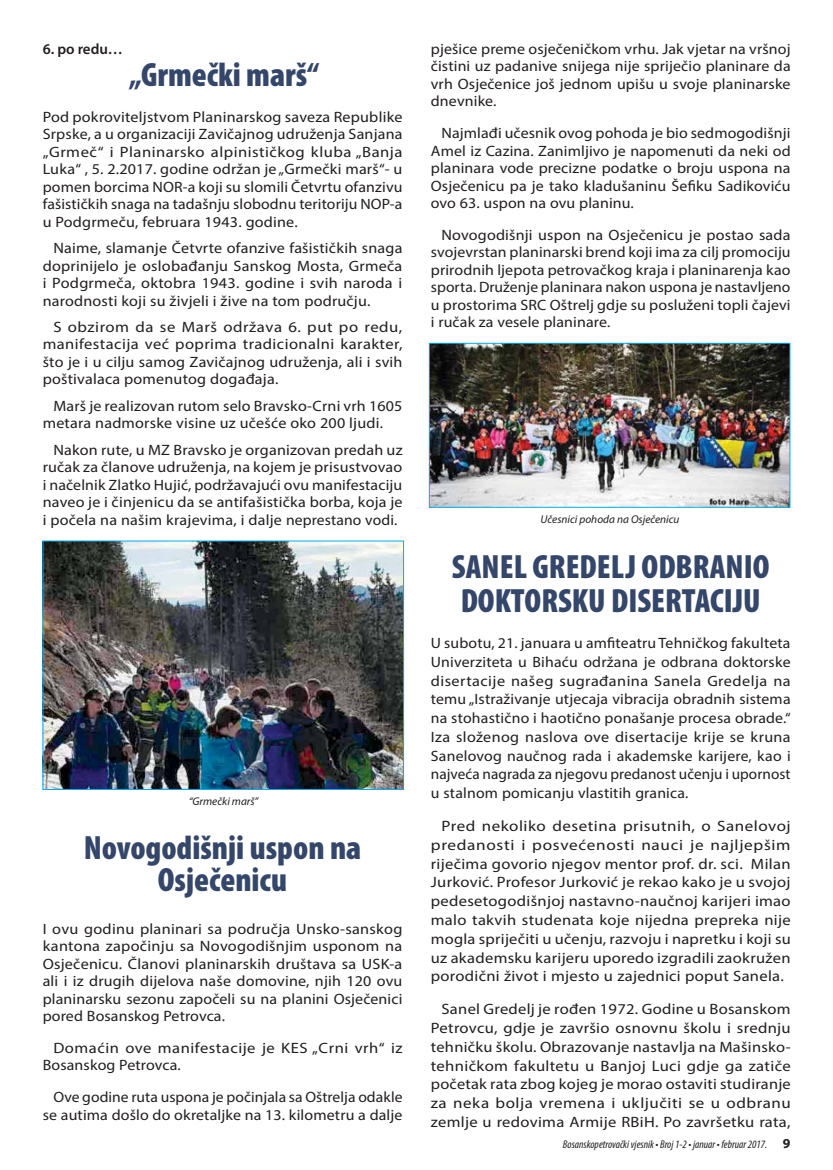
<style>
.page{position:relative;width:833px;height:1170px;background:#fff}
.page>*{position:absolute;margin:0;border:0;box-sizing:border-box;transform-origin:0 0}
.t1{font:900 condensed 33.75px/32.5px "Myriad Pro";color:#344669;text-align:center}
.t2{font:15px/17.5px "Myriad Pro";letter-spacing:.01em;color:#221e1f;text-align:justify;scale:1.07 1}
.t3{font:15px/18.8px "Myriad Pro";letter-spacing:.01em;color:#221e1f;text-align:justify;scale:1.05 1}
.t4{font:15px/18.8px "Myriad Pro";letter-spacing:.01em;color:#221e1f;text-align:justify;scale:1.13 1}
.t5{font:15px/17.5px "Myriad Pro";letter-spacing:.01em;color:#221e1f;text-align:justify;scale:1.06 1}
.t6{font:15px/18.8px "Myriad Pro";letter-spacing:.01em;color:#221e1f;text-align:justify;scale:1.1 1}
.t7{font:15px/17.5px "Myriad Pro";letter-spacing:.01em;color:#221e1f;text-align:justify;scale:1.08 1}
.t8{font:15px/17.5px "Myriad Pro";letter-spacing:.01em;color:#221e1f;text-align:justify;scale:1.11 1}
.t9{font:15px/17.5px "Myriad Pro";letter-spacing:.01em;color:#221e1f;text-align:right;scale:1.04 1}
.t10{font:15px/17.5px "Myriad Pro";letter-spacing:.03em;color:#221e1f;scale:1.1 1}
.t11{font:600 15px "Myriad Pro";color:#221e1f}
.t12{font:italic condensed 11.25px "Myriad Pro";color:#221e1f}
.t13{font:italic 11.25px "Myriad Pro";color:#221e1f}
.s1{font-size:14.38px}
.s2{font-weight:700;font-style:normal;font-stretch:normal;font-size:13.75px}
</style>
<div class="page">
<img style="left:45px;top:542px;width:357px;height:245px">
<img style="left:431px;top:345px;width:357px;height:160px">
<div style="left:429px;top:343px;width:361px;height:164px;border:1px solid #00aeef"></div>
<p class="t11" style="left:43px;top:39px;width:82px">6. po redu…</p>
<h1 class="t1" style="left:129px;top:58px;width:191px">„Grmečki marš“</h1>
<p class="t2" style="left:43px;top:107px;width:338px">Pod pokroviteljstvom Planinarskog saveza Republike Srpske, a u organizaciji Zavičajnog udruženja Sanjana „Grmeč“ i Planinarsko alpinističkog kluba „Banja Luka“ , 5. 2.2017. godine održan je „Grmečki marš“- u pomen borcima NOR-a koji su slomili Četvrtu ofanzivu fašističkih snaga na tadašnju slobodnu teritoriju NOP-a u Podgrmeču, februara 1943. godine.</p>
<p class="t2" style="left:43px;top:239px;width:338px;text-indent:11px">Naime, slamanje Četvrte ofanzive fašističkih snaga doprinijelo je oslobađanju Sanskog Mosta, Grmeča i Podgrmeča, oktobra 1943. godine i svih naroda i narodnosti koji su živjeli i žive na tom području.</p>
<p class="t8" style="left:43px;top:318px;width:326px;text-indent:11px">S obzirom da se Marš održava 6. put po redu, manifestacija već poprima tradicionalni karakter, što je i u cilju samog Zavičajnog udruženja, ali i svih poštivalaca pomenutog događaja.</p>
<p class="t2" style="left:43px;top:397px;width:338px;text-indent:11px">Marš je realizovan rutom selo Bravsko-Crni vrh 1605 metara nadmorske visine uz učešće oko 200 ljudi.</p>
<p class="t2" style="left:43px;top:440px;width:338px;text-indent:11px">Nakon rute, u MZ Bravsko je organizovan predah uz ručak za članove udruženja, na kojem je prisustvovao i načelnik Zlatko Hujić, podržavajući ovu manifestaciju naveo je i činjenicu da se antifašistička borba, koja je i počela na našim krajevima, i dalje neprestano vodi.</p>
<p class="t13" style="left:189px;top:794px;width:71px">“Grmečki marš”</p>
<h1 class="t1" style="left:84px;top:830px;width:279px">Novogodišnji uspon na<br>Osječenicu</h1>
<p class="t7" style="left:43px;top:919px;width:334px">I ovu godinu planinari sa područja Unsko-sanskog kantona započinju sa Novogodišnjim usponom na Osječenicu. Članovi planinarskih društava sa USK-a ali i iz drugih dijelova naše domovine, njih 120 ovu planinarsku sezonu započeli su na planini Osječenici pored Bosanskog Petrovca.</p>
<p class="t10" style="left:43px;top:1038px;width:329px;text-indent:11px">Domaćin ove manifestacije je KES „Crni vrh“ iz<br>Bosanskog Petrovca.</p>
<p class="t9" style="left:43px;top:1087px;width:347px">Ove godine ruta uspona je počinjala sa Oštrelja odakle se autima došlo do okretaljke na 13. kilometru a dalje</p>
<p class="t5" style="left:431px;top:40px;width:341px">pješice preme osječeničkom vrhu. Jak vjetar na vršnoj čistini uz padanive snijega nije spriječio planinare da vrh Osječenice još jednom upišu u svoje planinarske dnevnike.</p>
<p class="t5" style="left:431px;top:124px;width:341px;text-indent:11px">Najmlađi učesnik ovog pohoda je bio sedmogodišnji Amel iz Cazina. Zanimljivo je napomenuti da neki od planinara vode precizne podatke o broju uspona na Osječenicu pa je tako kladušaninu Šefiku Sadikoviću ovo 63. uspon na ovu planinu.</p>
<p class="t2" style="left:431px;top:226px;width:338px;text-indent:11px">Novogodišnji uspon na Osječenicu je postao sada svojevrstan planinarski brend koji ima za cilj promociju prirodnih ljepota petrovačkog kraja i planinarenja kao sporta. Druženje planinara nakon uspona je nastavljeno u prostorima SRC Oštrelj gdje su posluženi topli čajevi i ručak za vesele planinare<span class="s1">.</span></p>
<p class="t13" style="left:540px;top:512px;width:140px">Učesnici pohoda na Osječenicu</p>
<h1 class="t1" style="left:452px;top:548px;width:319px;line-height:33.8px;text-align:left">SANEL GREDELJ ODBRANIO<br>DOKTORSKU DISERTACIJU</h1>
<p class="t3" style="left:431px;top:633px;width:344px">U subotu, 21. januara u amfiteatru Tehničkog fakulteta Univerziteta u Bihaću održana je odbrana doktorske disertacije našeg sugrađanina Sanela Gredelja na temu „Istraživanje utjecaja vibracija obradnih sistema na stohastično i haotično ponašanje procesa obrade.“ Iza složenog naslova ove disertacije krije se kruna Sanelovog naučnog rada i akademske karijere, kao i najveća nagrada za njegovu predanost učenju i upornost u stalnom pomicanju vlastitih granica.</p>
<p class="t4" style="left:431px;top:816px;width:320px;text-indent:11px">Pred nekoliko desetina prisutnih, o Sanelovoj predanosti i posvećenosti nauci je najljepšim riječima govorio njegov mentor prof. dr. sci. Milan Jurković. Profesor Jurković je rekao kako je u svojoj pedesetogodišnjoj nastavno-naučnoj karijeri imao malo takvih studenata koje nijedna prepreka nije mogla spriječiti u učenju, razvoju i napretku i koji su uz akademsku karijeru uporedo izgradili zaokružen porodični život i mjesto u zajednici poput Sanela.</p>
<p class="t6" style="left:431px;top:999px;width:329px;text-indent:11px">Sanel Gredelj je rođen 1972. Godine u Bosanskom Petrovcu, gdje je završio osnovnu školu i srednju tehničku školu. Obrazovanje nastavlja na Mašinsko&shy;tehničkom fakultetu u Banjoj Luci gdje ga zatiče početak rata zbog kojeg je morao ostaviti studiranje za neka bolja vremena i uključiti se u odbranu zemlje u redovima Armije RBiH. Po završetku rata,</p>
<p class="t12" style="left:563px;top:1137px;width:229px">Bosanskopetrovački vjesnik • Broj 1-2 • januar • februar 2017. <span class="s2">9</span></p>
</div>
